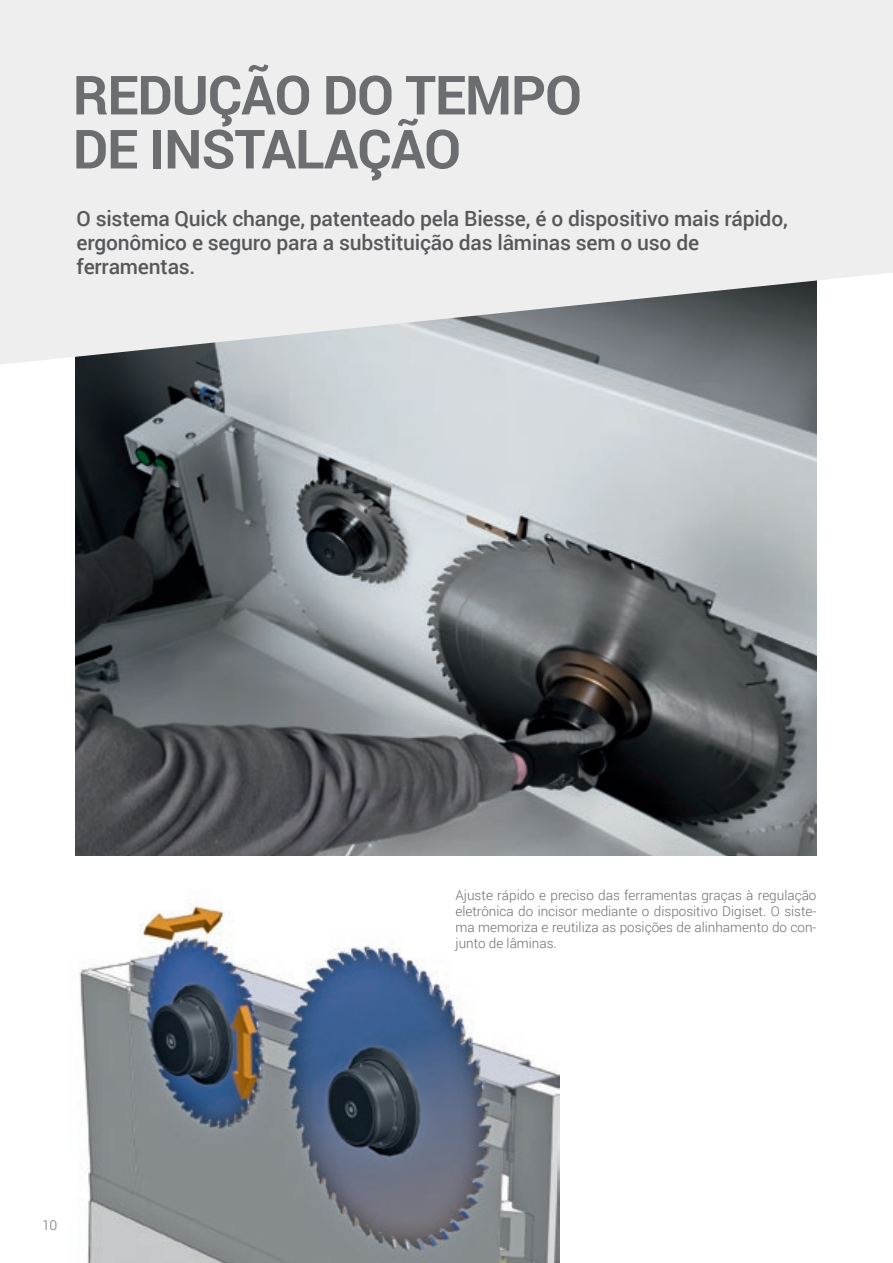
<style>
.page{position:relative;width:893px;height:1263px;background:#fff}
.page>*{position:absolute;margin:0;border:0;box-sizing:border-box;transform-origin:0 0}
.t1{font:700 54px/54px "Roboto";letter-spacing:-.02em;color:#6c6d70}
.t2{font:500 21px/24px "Roboto";letter-spacing:-.01em;color:#57585a}
.t3{font:300 13.5px/16.2px "Roboto";color:#6c6d70;text-align:justify}
</style>
<div class="page">
<img style="left:75px;top:365px;width:741px;height:490px">
<svg style="left:0;top:0;width:893px;height:365px;background:#e2e2e4"></svg>
<img style="left:79px;top:899px;width:481px;height:364px">
<p class="t1" style="left:73px;top:66px;width:511px">REDUÇÃO DO TEMPO<br>DE INSTALAÇÃO</p>
<p class="t2" style="left:77px;top:206px;width:713px">O sistema Quick change, patenteado pela Biesse, é o dispositivo mais rápido, ergonômico e seguro para a substituição das lâminas sem o uso de ferramentas.</p>
<p class="t3" style="left:42px;top:1216px;width:17px">10</p>
<p class="t3" style="left:455px;top:886px;width:362px">Ajuste rápido e preciso das ferramentas graças à regulação eletrônica do incisor mediante o dispositivo Digiset. O siste&shy;ma memoriza e reutiliza as posições de alinhamento do con&shy;junto de lâminas.</p>
</div>
